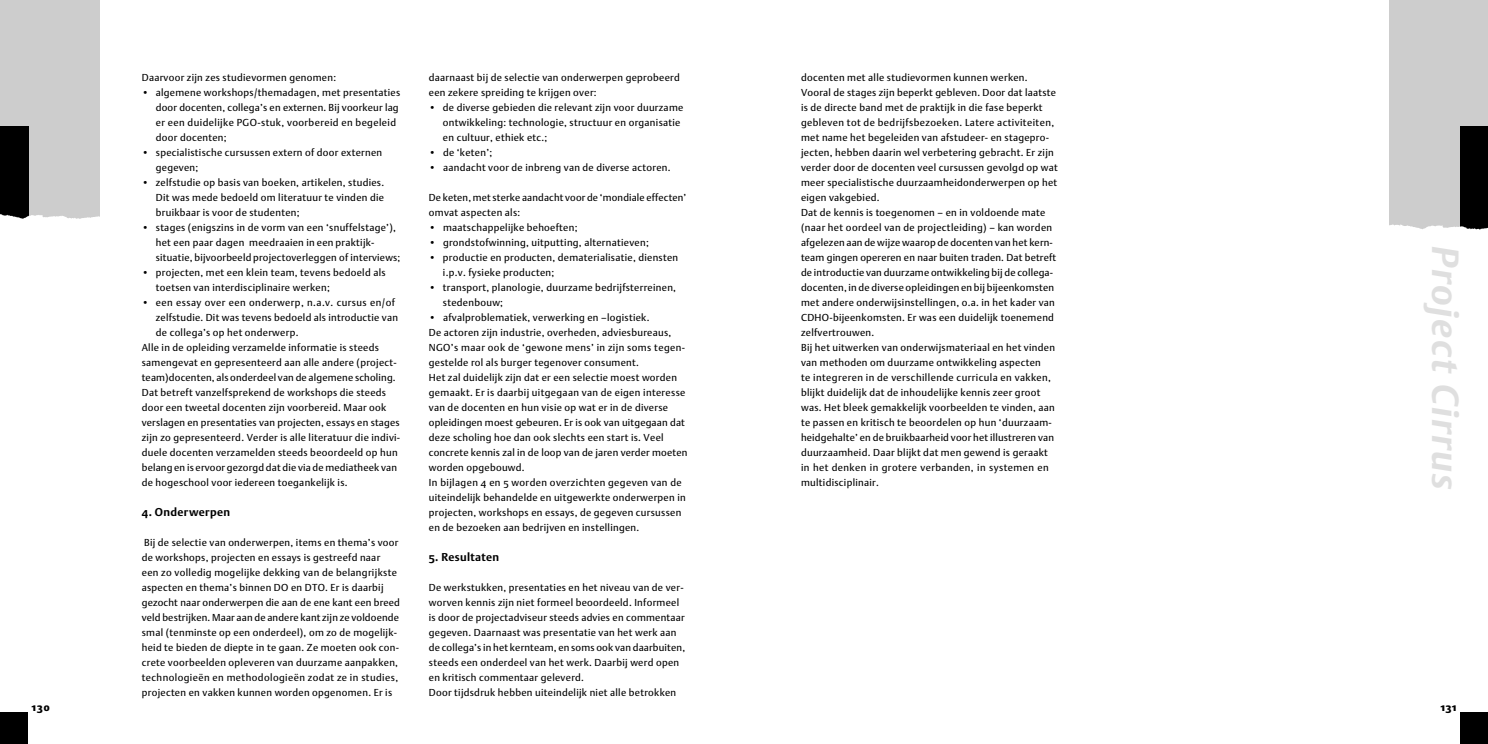
<style>
.page{position:relative;width:1488px;height:744px;background:#fff}
.page>*{position:absolute;margin:0;border:0;box-sizing:border-box;transform-origin:0 0}
.t1{font:italic 700 37.5px "DTL Argo T";letter-spacing:.05em;color:#dfdfdf}
.t2{font:700 11.25px "DTL Argo ST";letter-spacing:.03em;color:#000}
.t3{font:10.62px "DTL Argo ST Black";letter-spacing:.06em;color:#000}
.t4{font:10px/15px "DTL Argo ST";letter-spacing:.03em;color:#000}
</style>
<div class="page">
<div style="left:1460px;top:712px;width:28px;height:32px;background:#000"></div>
<div style="left:1460px;top:126px;width:28px;height:104px;background:#000"></div>
<div style="left:0;top:0;width:99px;height:219px;background:#cdcdcd"></div>
<div style="left:0;top:126px;width:28px;height:93px;background:#000"></div>
<div style="left:0;top:712px;width:28px;height:32px;background:#000"></div>
<p class="t3" style="left:32px;top:704px;width:20px">130</p>
<p class="t4" style="left:142px;top:72px;width:196px">Daarvoor zijn zes studievormen genomen:</p>
<p class="t4" style="left:156px;top:87px;width:246px;text-indent:-14px">• algemene workshops/themadagen, met presentaties door docenten, collega’s en externen. Bij voorkeur lag er een duidelijke PGO-stuk, voorbereid en begeleid door docenten;</p>
<p class="t4" style="left:156px;top:147px;width:228px;text-indent:-14px">• specialistische cursussen extern of door externen gegeven;</p>
<p class="t4" style="left:156px;top:177px;width:230px;text-align:justify;text-indent:-14px">• zelfstudie op basis van boeken, artikelen, studies.<br>Dit was mede bedoeld om literatuur te vinden die bruikbaar is voor de studenten;</p>
<p class="t4" style="left:156px;top:222px;width:246px;text-indent:-14px">• stages (enigszins in de vorm van een ‘snuffelstage’), het een paar dagen meedraaien in een praktijk&shy;situatie, bijvoorbeeld projectoverleggen of interviews;</p>
<p class="t4" style="left:156px;top:267px;width:231px;text-indent:-14px">• projecten, met een klein team, tevens bedoeld als toetsen van interdisciplinaire werken;</p>
<p class="t4" style="left:142px;top:297px;width:255px">• een essay over een onderwerp, n.a.v. cursus en/of</p>
<p class="t4" style="left:156px;top:312px;width:244px">zelfstudie. Dit was tevens bedoeld als introductie van</p>
<p class="t4" style="left:156px;top:327px;width:144px">de collega’s op het onderwerp.</p>
<p class="t4" style="left:142px;top:342px;width:239px">Alle in de opleiding verzamelde informatie is steeds</p>
<p class="t4" style="left:142px;top:357px;width:257px">samengevat en gepresenteerd aan alle andere (project-</p>
<p class="t4" style="left:142px;top:372px;width:255px">team)docenten, als onderdeel van de algemene scholing.</p>
<p class="t4" style="left:142px;top:387px;width:246px">Dat betreft vanzelfsprekend de workshops die steeds</p>
<p class="t4" style="left:142px;top:402px;width:246px">door een tweetal docenten zijn voorbereid. Maar ook</p>
<p class="t4" style="left:142px;top:417px;width:259px">verslagen en presentaties van projecten, essays en stages</p>
<p class="t4" style="left:142px;top:432px;width:260px">zijn zo gepresenteerd. Verder is alle literatuur die indivi-</p>
<p class="t4" style="left:142px;top:447px;width:257px">duele docenten verzamelden steeds beoordeeld op hun</p>
<p class="t4" style="left:142px;top:462px;width:257px">belang en is ervoor gezorgd dat die via de mediatheek van</p>
<p class="t4" style="left:142px;top:477px;width:207px">de hogeschool voor iedereen toegankelijk is.</p>
<p class="t2" style="left:142px;top:508px;width:90px">4. Onderwerpen</p>
<p class="t4" style="left:142px;top:537px;width:260px">Bij de selectie van onderwerpen, items en thema’s voor de workshops, projecten en essays is gestreefd naar<br>een zo volledig mogelijke dekking van de belangrijkste aspecten en thema’s binnen DO en DTO. Er is daarbij gezocht naar onderwerpen die aan de ene kant een breed veld bestrijken. Maar aan de andere kant zijn ze voldoende smal (tenminste op een onderdeel), om zo de mogelijk&shy;heid te bieden de diepte in te gaan. Ze moeten ook con&shy;crete voorbeelden opleveren van duurzame aanpakken, technologieën en methodologieën zodat ze in studies, projecten en vakken kunnen worden opgenomen. Er is</p>
<p class="t4" style="left:429px;top:72px;width:252px">daarnaast bij de selectie van onderwerpen geprobeerd een zekere spreiding te krijgen over:</p>
<p class="t4" style="left:443px;top:102px;width:242px;text-indent:-14px">• de diverse gebieden die relevant zijn voor duurzame ontwikkeling: technologie, structuur en organisatie en cultuur, ethiek etc.;</p>
<p class="t4" style="left:429px;top:147px;width:65px">• de ‘keten’;</p>
<p class="t4" style="left:429px;top:162px;width:243px">• aandacht voor de inbreng van de diverse actoren.</p>
<p class="t4" style="left:429px;top:192px;width:259px">De keten, met sterke aandacht voor de ‘mondiale effecten’ omvat aspecten als:</p>
<p class="t4" style="left:429px;top:222px;width:150px">• maatschappelijke behoeften;</p>
<p class="t4" style="left:429px;top:237px;width:221px">• grondstofwinning, uitputting, alternatieven;</p>
<p class="t4" style="left:443px;top:252px;width:237px;text-indent:-14px">• productie en producten, dematerialisatie, diensten i.p.v. fysieke producten;</p>
<p class="t4" style="left:443px;top:282px;width:235px;text-indent:-14px">• transport, planologie, duurzame bedrijfsterreinen, stedenbouw;</p>
<p class="t4" style="left:429px;top:312px;width:260px">• afvalproblematiek, verwerking en –logistiek.<br>De actoren zijn industrie, overheden, adviesbureaus, NGO’s maar ook de ‘gewone mens’ in zijn soms tegen&shy;gestelde rol als burger tegenover consument.<br>Het zal duidelijk zijn dat er een selectie moest worden gemaakt. Er is daarbij uitgegaan van de eigen interesse van de docenten en hun visie op wat er in de diverse opleidingen moest gebeuren. Er is ook van uitgegaan dat deze scholing hoe dan ook slechts een start is. Veel concrete kennis zal in de loop van de jaren verder moeten worden opgebouwd.<br>In bijlagen 4 en 5 worden overzichten gegeven van de uiteindelijk behandelde en uitgewerkte onderwerpen in projecten, workshops en essays, de gegeven cursussen en de bezoeken aan bedrijven en instellingen.</p>
<p class="t2" style="left:429px;top:553px;width:72px">5. Resultaten</p>
<p class="t4" style="left:429px;top:582px;width:258px">De werkstukken, presentaties en het niveau van de ver&shy;worven kennis zijn niet formeel beoordeeld. Informeel is door de projectadviseur steeds advies en commentaar gegeven. Daarnaast was presentatie van het werk aan de collega’s in het kernteam, en soms ook van daarbuiten, steeds een onderdeel van het werk. Daarbij werd open en kritisch commentaar geleverd.<br>Door tijdsdruk hebben uiteindelijk niet alle betrokken</p>
<p class="t4" style="left:801px;top:72px;width:258px">docenten met alle studievormen kunnen werken.<br>Vooral de stages zijn beperkt gebleven. Door dat laatste is de directe band met de praktijk in die fase beperkt gebleven tot de bedrijfsbezoeken. Latere activiteiten, met name het begeleiden van afstudeer- en stagepro&shy;jecten, hebben daarin wel verbetering gebracht. Er zijn verder door de docenten veel cursussen gevolgd op wat meer specialistische duurzaamheidonderwerpen op het eigen vakgebied.<br>Dat de kennis is toegenomen – en in voldoende mate (naar het oordeel van de projectleiding) – kan worden afgelezen aan de wijze waarop de docenten van het kern&shy;team gingen opereren en naar buiten traden. Dat betreft de introductie van duurzame ontwikkeling bij de collega&shy;docenten, in de diverse opleidingen en bij bijeenkomsten met andere onderwijsinstellingen, o.a. in het kader van CDHO-bijeenkomsten. Er was een duidelijk toenemend zelfvertrouwen.<br>Bij het uitwerken van onderwijsmateriaal en het vinden van methoden om duurzame ontwikkeling aspecten<br>te integreren in de verschillende curricula en vakken, blijkt duidelijk dat de inhoudelijke kennis zeer groot was. Het bleek gemakkelijk voorbeelden te vinden, aan te passen en kritisch te beoordelen op hun ‘duurzaam&shy;heidgehalte’ en de bruikbaarheid voor het illustreren van duurzaamheid. Daar blijkt dat men gewend is geraakt in het denken in grotere verbanden, in systemen en multidisciplinair.</p>
<h1 class="t1" style="left:1458px;top:246px;width:245px;rotate:90deg">Project Cirrus</h1>
<p class="t3" style="left:1440px;top:704px;width:17px">131</p>
</div>
